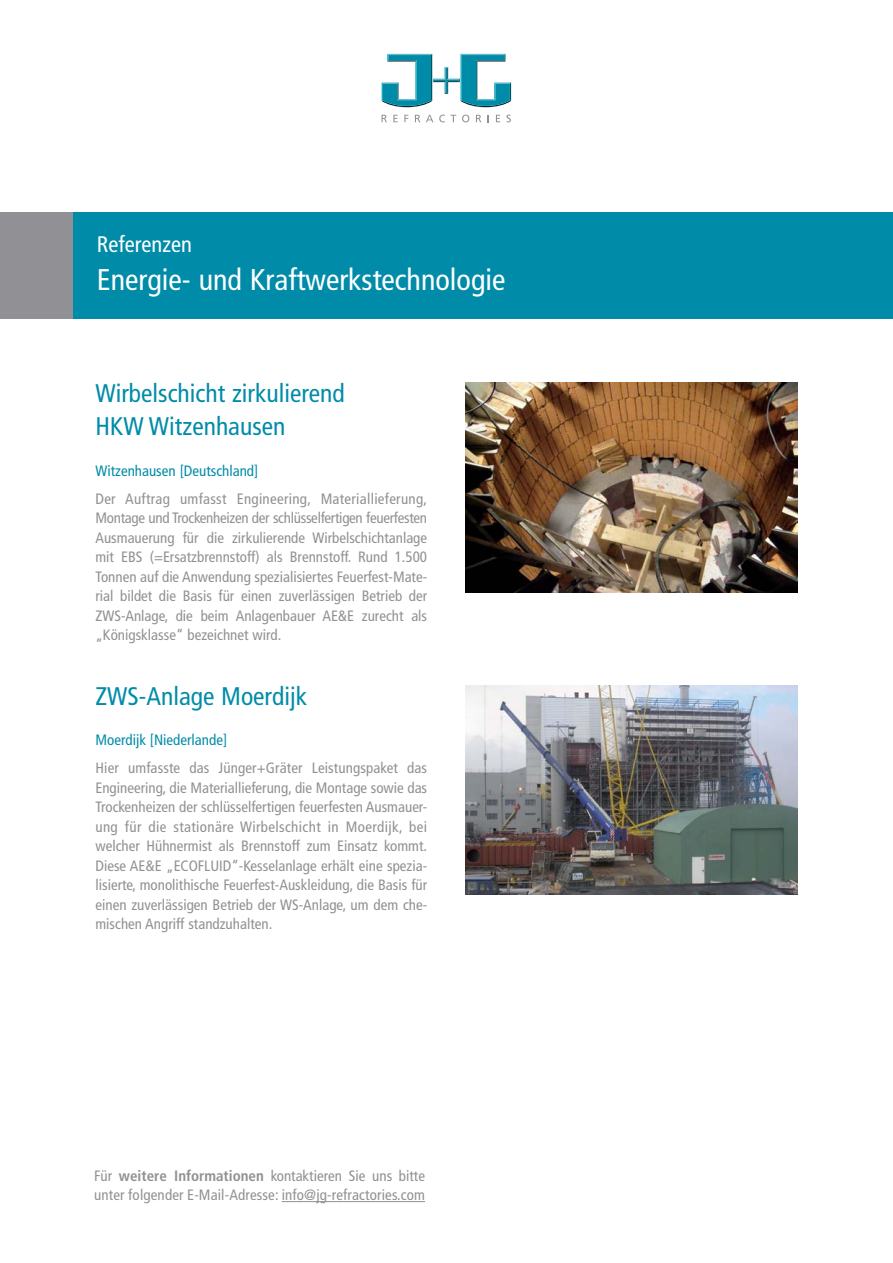
<style>
.page{position:relative;width:893px;height:1263px;background:#fff}
.page>*{position:absolute;margin:0;border:0;box-sizing:border-box;transform-origin:0 0}
.t1{font:condensed 30px "Frutiger";color:#fff}
.t2{font:condensed 25.5px/33px "Frutiger";color:#008ca8}
.t3{font:condensed 22.5px "Frutiger";color:#fff}
.t4{font:condensed 15px/19.5px "Frutiger";color:#919195;text-align:justify}
.t5{font:condensed 15px "Frutiger";color:#008ca8}
.s1{font-weight:700}
</style>
<div class="page">
<div style="left:0;top:213px;width:893px;height:106px;background:#008ca8"></div>
<svg style="left:381px;top:115px;width:6px;height:7px"></svg>
<svg style="left:393px;top:115px;width:5px;height:7px"></svg>
<svg style="left:404px;top:115px;width:4px;height:7px"></svg>
<svg style="left:415px;top:115px;width:5px;height:7px"></svg>
<svg style="left:426px;top:115px;width:7px;height:7px"></svg>
<svg style="left:439px;top:115px;width:17px;height:7px"></svg>
<svg style="left:462px;top:115px;width:7px;height:7px"></svg>
<svg style="left:476px;top:115px;width:5px;height:7px"></svg>
<svg style="left:496px;top:115px;width:4px;height:7px"></svg>
<svg style="left:506px;top:115px;width:5px;height:7px"></svg>
<svg style="left:382px;top:54px;width:129px;height:53px"></svg>
<div style="left:0;top:213px;width:72px;height:106px;background:#919195"></div>
<img style="left:465px;top:383px;width:332px;height:209px">
<img style="left:465px;top:685px;width:332px;height:210px">
<hr style="left:282px;top:1201px;width:116px;height:1px;background:#919195">
<svg style="left:398px;top:1201px;width:27px;height:1px"></svg>
<h3 class="t3" style="left:97px;top:235px;width:96px">Referenzen</h3>
<h1 class="t1" style="left:97px;top:268px;width:410px">Energie- und Kraftwerkstechnologie</h1>
<h2 class="t2" style="left:95px;top:379px;width:251px">Wirbelschicht zirkulierend<br>HKW Witzenhausen</h2>
<p class="t5" style="left:95px;top:464px;width:164px">Witzenhausen [Deutschland]</p>
<p class="t4" style="left:95px;top:490px;width:333px">Der Auftrag umfasst Engineering, Materiallieferung, Montage und Trockenheizen der schlüsselfertigen feuerfesten Ausmauerung für die zirkulierende Wirbelschichtanlage mit EBS (=Ersatzbrennstoff) als Brennstoff. Rund 1.500<br>Tonnen auf die Anwendung spezialisiertes Feuerfest-Mate&shy;rial bildet die Basis für einen zuverlässigen Betrieb der ZWS-Anlage, die beim Anlagenbauer AE&amp;E zurecht als „Königsklasse“ bezeichnet wird.</p>
<h2 class="t2" style="left:95px;top:681px;width:213px">ZWS-Anlage Moerdijk</h2>
<p class="t5" style="left:95px;top:734px;width:133px">Moerdijk [Niederlande]</p>
<p class="t4" style="left:95px;top:760px;width:333px">Hier umfasste das Jünger+Gräter Leistungspaket das Engineering, die Materiallieferung, die Montage sowie das Trockenheizen der schlüsselfertigen feuerfesten Ausmauer&shy;ung für die stationäre Wirbelschicht in Moerdijk, bei welcher Hühnermist als Brennstoff zum Einsatz kommt.<br>Diese AE&amp;E „ECOFLUID“-Kesselanlage erhält eine spezia&shy;lisierte, monolithische Feuerfest-Auskleidung, die Basis für einen zuverlässigen Betrieb der WS-Anlage, um dem che&shy;mischen Angriff standzuhalten.</p>
<p class="t4" style="left:94px;top:1167px;width:332px">Für <span class="s1">weitere Informationen</span> kontaktieren Sie uns bitte unter folgender E-Mail-Adresse: info@jg-refractories.com</p>
</div>
